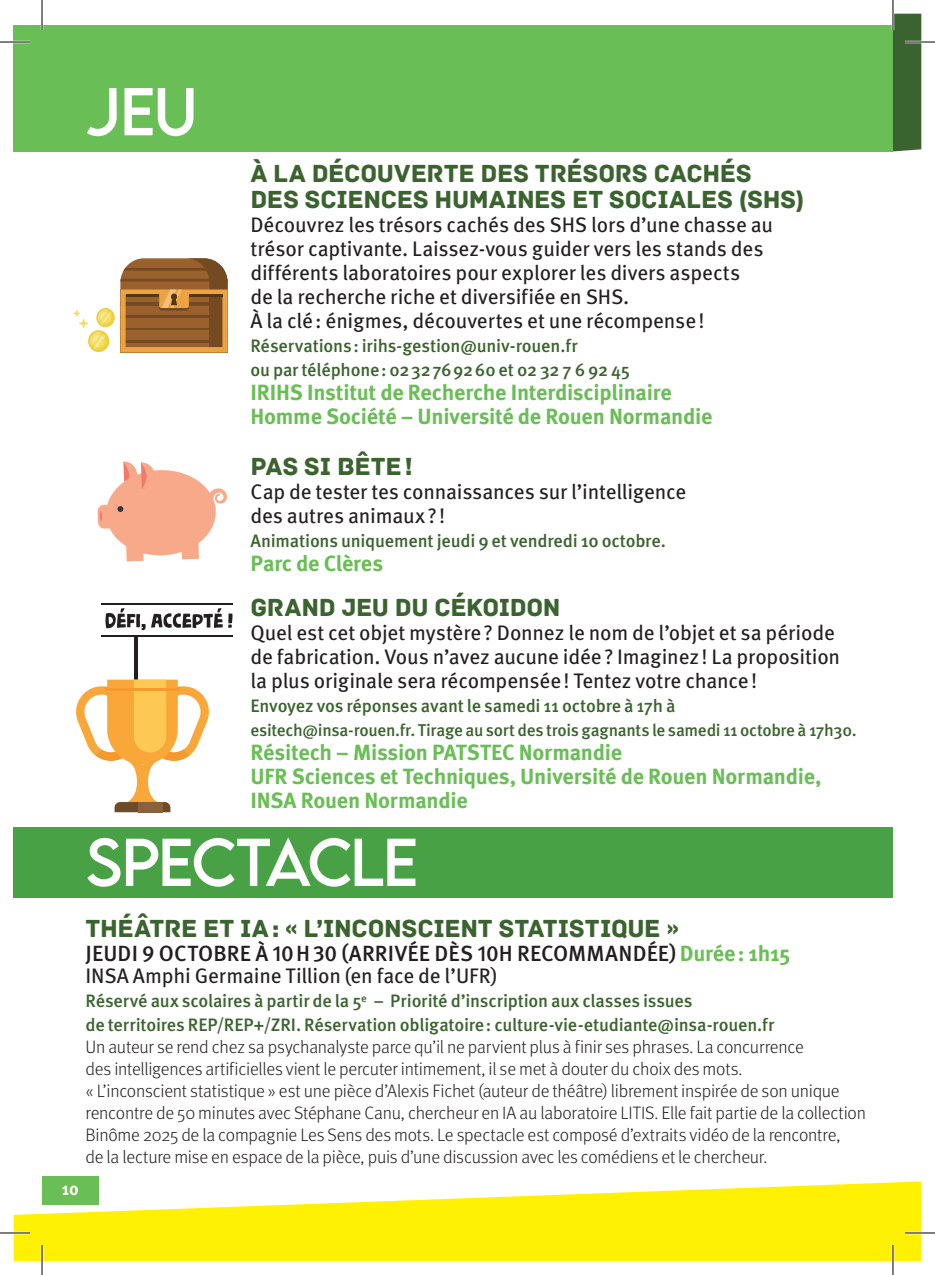
<style>
.page{position:relative;width:935px;height:1275px;background:#fff}
.page>*{position:absolute;margin:0;border:0;box-sizing:border-box;transform-origin:0 0}
.t1{font:60px "LEMONMILK";letter-spacing:-.03em;color:#fff}
.t2{font:26px/26px "Archive";letter-spacing:-.01em;color:#3b632f}
.t3{font:700 22px/24px "Meta Pro";letter-spacing:-.01em;color:#69be55}
.t4{font:500 22px "Meta Pro";letter-spacing:.005em;color:#231f20}
.t5{font:21px/24px "Meta Pro";letter-spacing:-.01em;color:#231f20}
.t6{font:300 18px/22px "Meta Pro";letter-spacing:-.015em;color:#231f20}
.t7{font:500 18px/24px "Meta Pro";letter-spacing:-.01em;color:#3b632f}
.t8{font:700 18px "Meta Pro";color:#fff;scale:.95 1}
.t9{font:500 17px "Meta Pro";letter-spacing:-.02em;color:#3b632f}
.s1{font-weight:700;color:#69be55}
</style>
<div class="page">
<svg style="left:14px;top:1181px;width:907px;height:80px;fill:#fff101"></svg>
<div style="left:42px;top:1176px;width:57px;height:28px;background:#69be55"></div>
<div style="left:14px;top:25px;width:878px;height:126px;background:#69be55"></div>
<div style="left:14px;top:827px;width:878px;height:70px;background:#49a145"></div>
<div style="left:892px;top:14px;width:29px;height:137px;background:#3b632f"></div>
<hr style="left:134px;top:635px;width:4px;height:44px;background:#231f20">
<hr style="left:101px;top:604px;width:131px;height:1px;background:#231f20">
<hr style="left:101px;top:635px;width:131px;height:1px;background:#231f20">
<svg style="left:105px;top:608px;width:127px;height:22px"></svg>
<svg style="left:76px;top:679px;width:133px;height:133px"></svg>
<div style="left:138px;top:802px;width:24px;height:10px;background:#8a613a"></div>
<svg style="left:97px;top:504px;width:20px;height:25px"></svg>
<svg style="left:100px;top:461px;width:127px;height:100px"></svg>
<svg style="left:73px;top:258px;width:155px;height:94px"></svg>
<hr style="left:0;top:41px;width:30px;height:2px;background:#fff">
<hr style="left:904px;top:41px;width:30px;height:2px;background:#fff">
<hr style="left:0;top:1231px;width:30px;height:3px;background:#fff">
<hr style="left:904px;top:1231px;width:30px;height:3px;background:#fff">
<hr style="left:41px;top:0;width:2px;height:30px;background:#fff">
<hr style="left:41px;top:1245px;width:2px;height:30px;background:#fff">
<hr style="left:891px;top:0;width:3px;height:30px;background:#fff">
<hr style="left:891px;top:1245px;width:3px;height:30px;background:#fff">
<hr style="left:0;top:42px;width:30px;height:1px;background:#000">
<hr style="left:904px;top:42px;width:30px;height:1px;background:#000">
<hr style="left:0;top:1232px;width:30px;height:1px;background:#000">
<hr style="left:904px;top:1232px;width:30px;height:1px;background:#000">
<hr style="left:42px;top:0;width:1px;height:30px;background:#000">
<hr style="left:42px;top:1245px;width:1px;height:30px;background:#000">
<hr style="left:892px;top:0;width:1px;height:30px;background:#000">
<hr style="left:892px;top:1245px;width:1px;height:30px;background:#000">
<h1 class="t1" style="left:85px;top:72px;width:113px">JEU</h1>
<h2 class="t2" style="left:250px;top:161px;width:555px">À LA DÉCOUVERTE DES TRÉSORS CACHÉS<br>DES SCIENCES HUMAINES ET SOCIALES (SHS)</h2>
<p class="t5" style="left:250px;top:211px;width:524px">Découvrez les trésors cachés des SHS lors d’une chasse au trésor captivante. Laissez-vous guider vers les stands des différents laboratoires pour explorer les divers aspects<br>de la recherche riche et diversifiée en SHS.<br>À la clé: énigmes, découvertes et une récompense!</p>
<p class="t7" style="left:250px;top:333px;width:381px">Réservations: irihs-gestion@univ-rouen.fr<br>ou par téléphone: 0232769260 et 02 32 7 6 92 45</p>
<p class="t3" style="left:250px;top:379px;width:463px">IRIHS Institut de Recherche Interdisciplinaire<br>Homme Société – Université de Rouen Normandie</p>
<h2 class="t2" style="left:250px;top:454px;width:164px">PAS SI BÊTE!</h2>
<p class="t5" style="left:250px;top:479px;width:437px">Cap de tester tes connaissances sur l’intelligence des autres animaux?!</p>
<p class="t7" style="left:250px;top:528px;width:417px">Animations uniquement jeudi 9 et vendredi 10 octobre.</p>
<p class="t3" style="left:250px;top:550px;width:134px">Parc de Clères</p>
<h2 class="t2" style="left:250px;top:594px;width:311px">GRAND JEU DU CÉKOIDON</h2>
<p class="t5" style="left:250px;top:619px;width:591px">Quel est cet objet mystère? Donnez le nom de l’objet et sa période de fabrication. Vous n’avez aucune idée? Imaginez! La proposition la plus originale sera récompensée! Tentez votre chance!</p>
<p class="t7" style="left:250px;top:692px;width:426px">Envoyez vos réponses avant le samedi 11 octobre à 17h à</p>
<p class="t9" style="left:250px;top:716px;width:607px">esitech@insa-rouen.fr. Tirage au sort des trois gagnants le samedi 11 octobre à 17h30.</p>
<p class="t3" style="left:250px;top:738px;width:572px">Résitech – Mission PATSTEC Normandie<br>UFR Sciences et Techniques, Université de Rouen Normandie,<br>INSA Rouen Normandie</p>
<h1 class="t1" style="left:85px;top:823px;width:334px">SPECTACLE</h1>
<h2 class="t2" style="left:85px;top:915px;width:594px">THÉÂTRE ET IA: « L’INCONSCIENT STATISTIQUE »</h2>
<p class="t4" style="left:86px;top:936px;width:706px">JEUDI 9 OCTOBRE À 10H30 (ARRIVÉE DÈS 10H RECOMMANDÉE)<span class="s1">Durée: 1h15</span></p>
<p class="t5" style="left:85px;top:962px;width:413px">INSA Amphi Germaine Tillion (en face de l’UFR)</p>
<p class="t7" style="left:85px;top:987px;width:690px">Réservé aux scolaires à partir de la 5<sup>e</sup> – Priorité d’inscription aux classes issues<br>de territoires REP/REP+/ZRI. Réservation obligatoire: culture-vie-etudiante@insa-rouen.fr</p>
<p class="t6" style="left:85px;top:1035px;width:782px">Un auteur se rend chez sa psychanalyste parce qu’il ne parvient plus à finir ses phrases. La concurrence<br>des intelligences artificielles vient le percuter intimement, il se met à douter du choix des mots.<br>« L’inconscient statistique » est une pièce d’Alexis Fichet (auteur de théâtre) librement inspirée de son unique rencontre de 50 minutes avec Stéphane Canu, chercheur en IA au laboratoire LITIS. Elle fait partie de la collection Binôme 2025 de la compagnie Les Sens des mots. Le spectacle est composé d’extraits vidéo de la rencontre,<br>de la lecture mise en espace de la pièce, puis d’une discussion avec les comédiens et le chercheur.</p>
<p class="t8" style="left:62px;top:1174px;width:19px">10</p>
</div>
